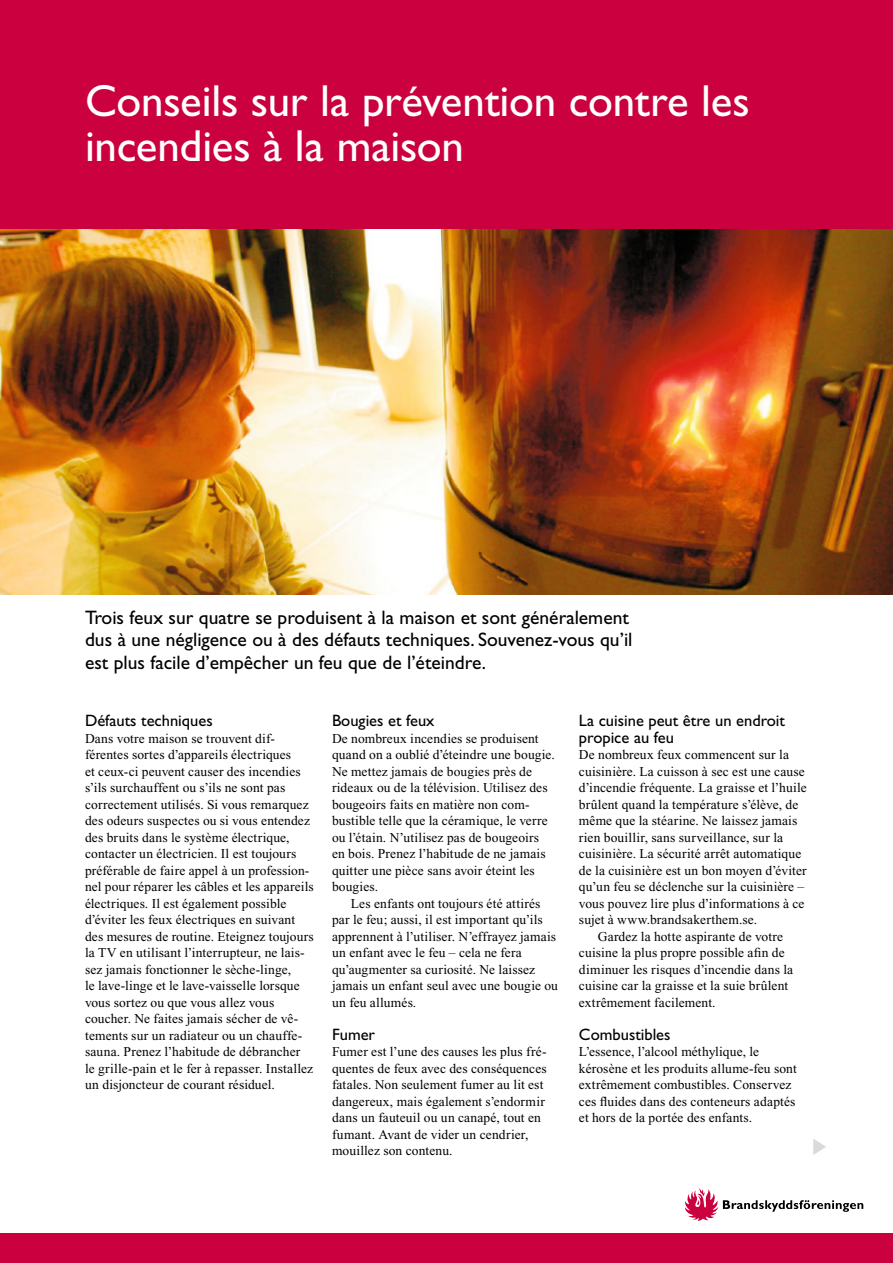
<style>
.page{position:relative;width:893px;height:1263px;background:#fff}
.page>*{position:absolute;margin:0;border:0;box-sizing:border-box;transform-origin:0 0}
.t1{font:45px/45px "Gill Sans Std";letter-spacing:-.005em;color:#fff}
.t2{font:19.5px/22.5px "Gill Sans Std";color:#000}
.t3{font:16.5px/16.5px "Gill Sans Std";color:#000}
.t4{font:13.5px/16.5px "Times New Roman";letter-spacing:.01em;color:#000}
</style>
<div class="page">
<svg style="left:685px;top:1188px;width:178px;height:33px"></svg>
<img style="left:0;top:228px;width:893px;height:366px">
<div style="left:0;top:0;width:893px;height:228px;background:#cb003f"></div>
<div style="left:0;top:1233px;width:893px;height:30px;background:#cb003f"></div>
<svg style="left:813px;top:1139px;width:13px;height:16px"></svg>
<h1 class="t1" style="left:85px;top:78px;width:666px">Conseils sur la prévention contre les incendies à la maison</h1>
<h2 class="t2" style="left:85px;top:606px;width:549px">Trois feux sur quatre se produisent à la maison et sont généralement dus à une négligence ou à des défauts techniques. Souvenez-vous qu’il est plus facile d’empêcher un feu que de l’éteindre.</h2>
<p class="t3" style="left:85px;top:712px;width:129px">Défauts techniques</p>
<p class="t4" style="left:85px;top:730px;width:230px">Dans votre maison se trouvent dif&shy;férentes sortes d’appareils électriques<br>et ceux-ci peuvent causer des incendies s’ils surchauffent ou s’ils ne sont pas correctement utilisés. Si vous remarquez des odeurs suspectes ou si vous entendez des bruits dans le système électrique, contacter un électricien. Il est toujours préférable de faire appel à un profession&shy;nel pour réparer les câbles et les appareils électriques. Il est également possible d’éviter les feux électriques en suivant des mesures de routine. Eteignez toujours la TV en utilisant l’interrupteur, ne lais&shy;sez jamais fonctionner le sèche-linge,<br>le lave-linge et le lave-vaisselle lorsque vous sortez ou que vous allez vous coucher. Ne faites jamais sécher de vê&shy;tements sur un radiateur ou un chauffe&shy;sauna. Prenez l’habitude de débrancher<br>le grille-pain et le fer à repasser. Installez un disjoncteur de courant résiduel.</p>
<p class="t3" style="left:332px;top:712px;width:104px">Bougies et feux</p>
<p class="t4" style="left:332px;top:730px;width:224px">De nombreux incendies se produisent quand on a oublié d’éteindre une bougie.<br>Ne mettez jamais de bougies près de rideaux ou de la télévision. Utilisez des bougeoirs faits en matière non com&shy;bustible telle que la céramique, le verre ou l’étain. N’utilisez pas de bougeoirs en bois. Prenez l’habitude de ne jamais quitter une pièce sans avoir éteint les bougies.</p>
<p class="t4" style="left:332px;top:895px;width:227px;text-indent:19px">Les enfants ont toujours été attirés par le feu; aussi, il est important qu’ils apprennent à l’utiliser. N’effrayez jamais un enfant avec le feu – cela ne fera qu’augmenter sa curiosité. Ne laissez jamais un enfant seul avec une bougie ou un feu allumés.</p>
<p class="t3" style="left:332px;top:1026px;width:45px">Fumer</p>
<p class="t4" style="left:332px;top:1043px;width:216px">Fumer est l’une des causes les plus fré&shy;quentes de feux avec des conséquences fatales. Non seulement fumer au lit est dangereux, mais également s’endormir dans un fauteuil ou un canapé, tout en fumant. Avant de vider un cendrier, mouillez son contenu.</p>
<p class="t3" style="left:579px;top:712px;width:208px">La cuisine peut être un endroit propice au feu</p>
<p class="t4" style="left:579px;top:746px;width:211px">De nombreux feux commencent sur la</p>
<p class="t4" style="left:579px;top:763px;width:227px">cuisinière. La cuisson à sec est une cause</p>
<p class="t4" style="left:579px;top:779px;width:229px">d’incendie fréquente. La graisse et l’huile</p>
<p class="t4" style="left:579px;top:796px;width:221px">brûlent quand la température s’élève, de</p>
<p class="t4" style="left:579px;top:812px;width:220px">même que la stéarine. Ne laissez jamais</p>
<p class="t4" style="left:579px;top:829px;width:206px">rien bouillir, sans surveillance, sur la</p>
<p class="t4" style="left:579px;top:845px;width:224px">cuisinière. La sécurité arrêt automatique</p>
<p class="t4" style="left:579px;top:862px;width:229px">de la cuisinière est un bon moyen d’éviter</p>
<p class="t4" style="left:579px;top:878px;width:227px">qu’un feu se déclenche sur la cuisinière –</p>
<p class="t4" style="left:579px;top:895px;width:227px">vous pouvez lire plus d’informations à ce</p>
<p class="t4" style="left:579px;top:911px;width:180px">sujet à www.brandsakerthem.se.</p>
<p class="t4" style="left:598px;top:928px;width:187px">Gardez la hotte aspirante de votre</p>
<p class="t4" style="left:579px;top:944px;width:207px">cuisine la plus propre possible afin de</p>
<p class="t4" style="left:579px;top:961px;width:216px">diminuer les risques d’incendie dans la</p>
<p class="t4" style="left:579px;top:977px;width:211px">cuisine car la graisse et la suie brûlent</p>
<p class="t4" style="left:579px;top:994px;width:138px">extrêmement facilement.</p>
<p class="t3" style="left:579px;top:1026px;width:93px">Combustibles</p>
<p class="t4" style="left:579px;top:1043px;width:219px">L’essence, l’alcool méthylique, le kérosène et les produits allume-feu sont extrêmement combustibles. Conservez ces fluides dans des conteneurs adaptés et hors de la portée des enfants.</p>
</div>
